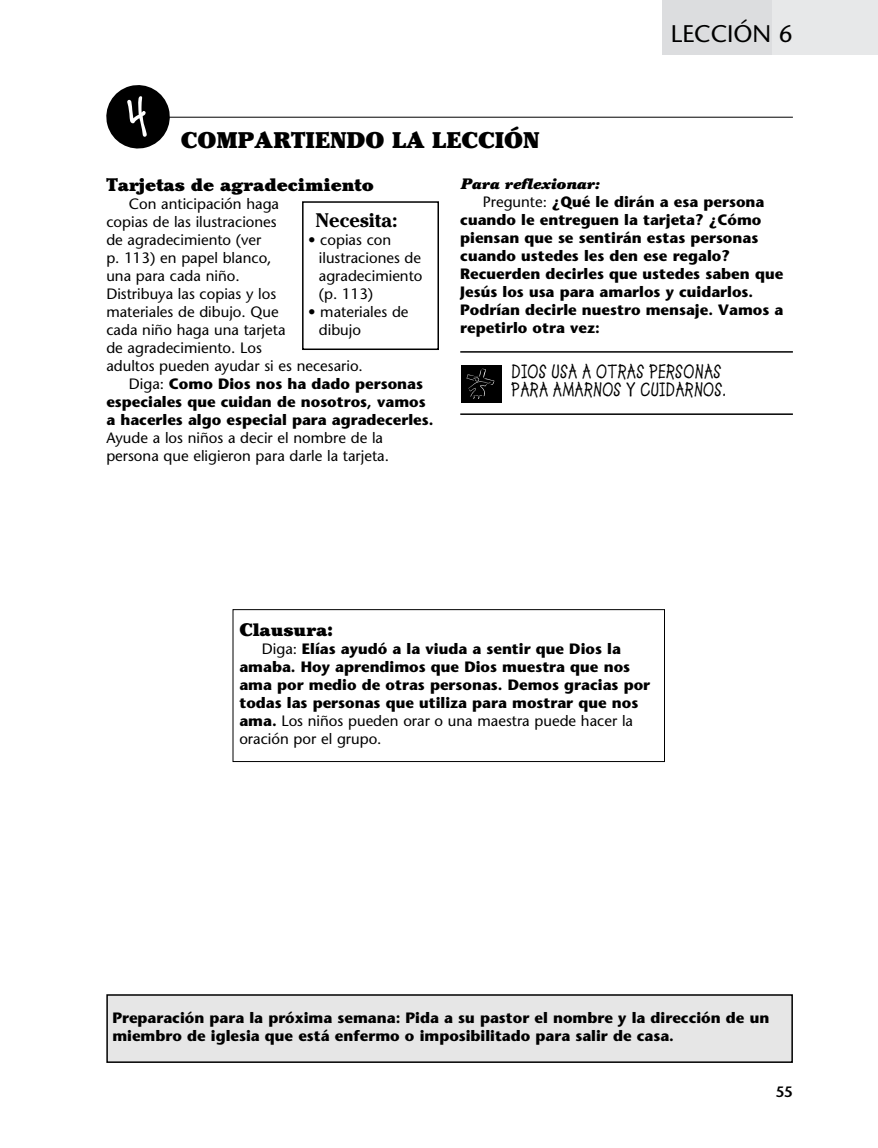
<style>
.page{position:relative;width:878px;height:1148px;background:#fff}
.page>*{position:absolute;margin:0;border:0;box-sizing:border-box;transform-origin:0 0}
.t1{font:24px "Stone Sans";color:#000}
.t2{font:900 22.5px "Cheltenham";color:#000}
.t3{font:700 19.5px/18px "Lemonade";letter-spacing:.015em;color:#000;scale:.9 1}
.t4{font:700 19.5px "Cheltenham";color:#000}
.t5{font:900 18px "Cheltenham";color:#000}
.t6{font:700 15px/18px "Stone Sans";color:#000}
.t7{font:15px/18px "Stone Sans";color:#000}
.t8{font:italic 900 15px "Cheltenham";color:#000}
.t9{font:600 15px "Stone Sans";color:#000}
.s1{font-weight:400}
</style>
<div class="page">
<hr style="left:154px;top:117px;width:638px;height:1px;background:#000">
<div style="left:662px;top:0;width:110px;height:54px;background:#dcdddf"></div>
<div style="left:772px;top:0;width:106px;height:54px;background:#e7e8e9"></div>
<hr style="left:460px;top:351px;width:332px;height:1px;background:#000">
<hr style="left:460px;top:413px;width:332px;height:2px;background:#000">
<div style="left:462px;top:365px;width:40px;height:37px;background:#000"></div>
<svg style="left:466px;top:369px;width:28px;height:30px"></svg>
<div style="left:302px;top:201px;width:137px;height:149px;border:2px solid #000"></div>
<div style="left:232px;top:609px;width:432px;height:153px;border:1px solid #000"></div>
<div style="left:107px;top:995px;width:685px;height:67px;background:#e6e6e6"></div>
<div style="left:106px;top:994px;width:686px;height:68px;border:2px solid #000"></div>
<svg style="left:106px;top:85px;width:67px;height:64px"></svg>
<h2 class="t2" style="left:181px;top:131px;width:360px">COMPARTIENDO LA LECCIÓN</h2>
<h1 class="t1" style="left:670px;top:24px;width:123px">LECCIÓN 6</h1>
<p class="t5" style="left:106px;top:178px;width:269px">Tarjetas de agradecimiento</p>
<p class="t7" style="left:129px;top:197px;width:152px">Con anticipación haga</p>
<p class="t7" style="left:106px;top:215px;width:172px">copias de las ilustraciones</p>
<p class="t7" style="left:106px;top:233px;width:157px">de agradecimiento (ver</p>
<p class="t7" style="left:106px;top:251px;width:167px">p. 113) en papel blanco,</p>
<p class="t7" style="left:106px;top:269px;width:135px">una para cada niño.</p>
<p class="t7" style="left:106px;top:287px;width:171px">Distribuya las copias y los</p>
<p class="t7" style="left:106px;top:305px;width:174px">materiales de dibujo. Que</p>
<p class="t7" style="left:106px;top:323px;width:181px">cada niño haga una tarjeta</p>
<p class="t7" style="left:106px;top:341px;width:157px">de agradecimiento. Los</p>
<p class="t7" style="left:106px;top:359px;width:258px">adultos pueden ayudar si es necesario.</p>
<p class="t6" style="left:129px;top:377px;width:296px"><span class="s1">Diga:</span> Como Dios nos ha dado personas</p>
<p class="t6" style="left:106px;top:395px;width:321px">especiales que cuidan de nosotros, vamos</p>
<p class="t6" style="left:106px;top:413px;width:329px">a hacerles algo especial para agradecerles.</p>
<p class="t7" style="left:106px;top:431px;width:284px">Ayude a los niños a decir el nombre de la persona que eligieron para darle la tarjeta.</p>
<h3 class="t4" style="left:315px;top:213px;width:83px">Necesita:</h3>
<p class="t7" style="left:319px;top:232px;width:105px;text-indent:-11px">• copias con ilustraciones de agradecimiento (p. 113)</p>
<p class="t7" style="left:319px;top:304px;width:91px;text-indent:-11px">• materiales de dibujo</p>
<p class="t8" style="left:460px;top:178px;width:140px">Para reflexionar:</p>
<p class="t6" style="left:460px;top:194px;width:324px;text-indent:23px"><span class="s1">Pregunte:</span> ¿Qué le dirán a esa persona cuando le entreguen la tarjeta? ¿Cómo piensan que se sentirán estas personas cuando ustedes les den ese regalo?<br>Recuerden decirles que ustedes saben que Jesús los usa para amarlos y cuidarlos.<br>Podrían decirle nuestro mensaje. Vamos a repetirlo otra vez:</p>
<h3 class="t3" style="left:511px;top:362px;width:240px">DIOS USA A OTRAS PERSONAS<br>PARA AMARNOS Y CUIDARNOS.</h3>
<p class="t5" style="left:239px;top:622px;width:95px">Clausura:</p>
<p class="t6" style="left:239px;top:641px;width:412px;text-indent:22px"><span class="s1">Diga:</span> Elías ayudó a la viuda a sentir que Dios la amaba. Hoy aprendimos que Dios muestra que nos ama por medio de otras personas. Demos gracias por todas las personas que utiliza para mostrar que nos ama. <span class="s1">Los niños pueden orar o una maestra puede hacer la oración por el grupo.</span></p>
<p class="t6" style="left:112px;top:1010px;width:658px">Preparación para la próxima semana: Pida a su pastor el nombre y la dirección de un miembro de iglesia que está enfermo o imposibilitado para salir de casa.</p>
<p class="t9" style="left:775px;top:1085px;width:19px">55</p>
</div>
